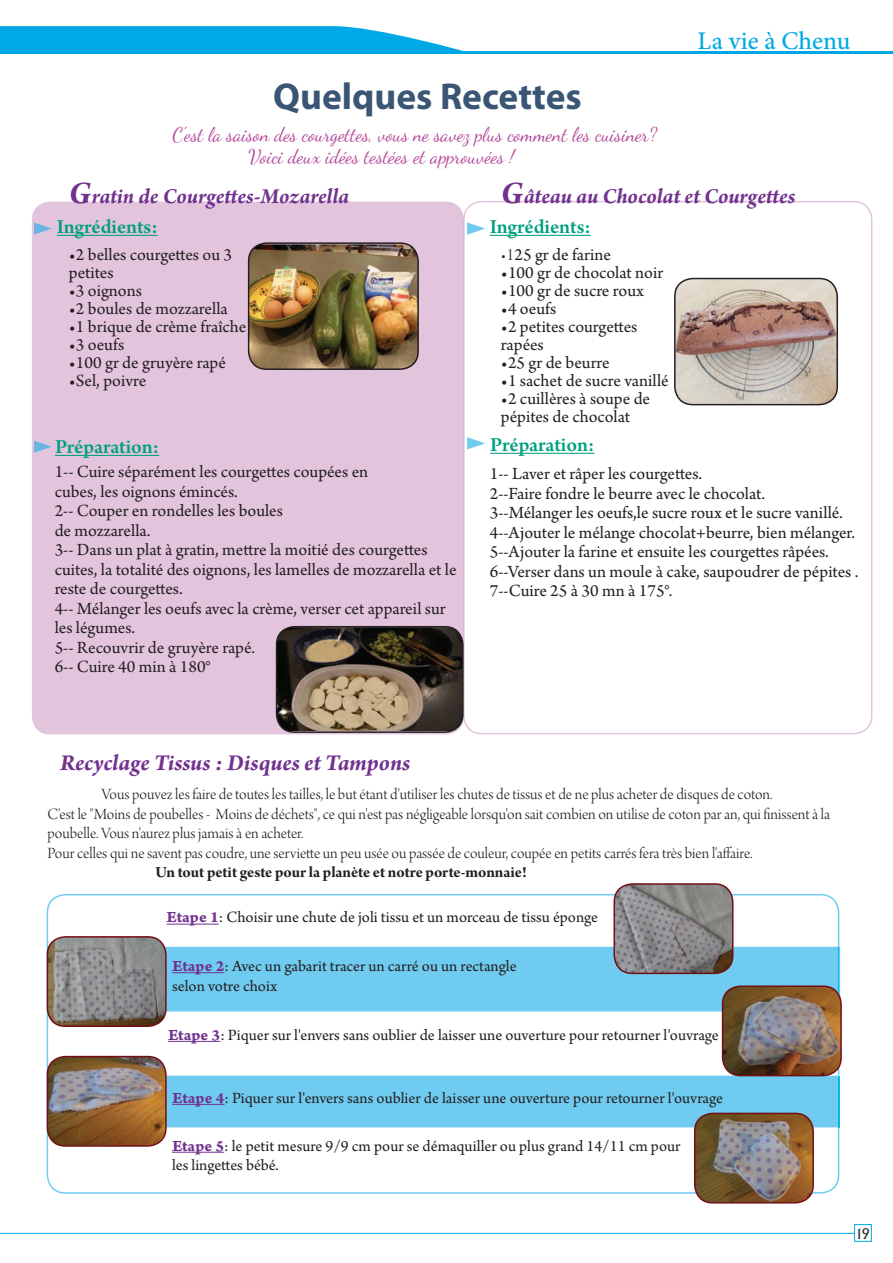
<style>
.page{position:relative;width:893px;height:1263px;background:#fff}
.page>*{position:absolute;margin:0;border:0;box-sizing:border-box;transform-origin:0 0}
.t1{font:700 37.5px "Myriad Pro";color:#3b5675}
.t2{font:500 25.5px "Minion Pro";color:#00a9e5}
.t3{font:italic 700 24px "Arno Pro";color:#71328f}
.t4{font:italic 700 22.5px "Arno Pro";letter-spacing:-.005em;color:#71328f}
.t5{font:600 21px "Arno Pro";letter-spacing:-.005em;color:#00a07f}
.t6{font:19.5px/22.5px "Dancing Script";color:#b3479a}
.t7{font:18px/19.5px "Arno Pro";color:#231f20}
.t8{font:16.5px/19.5px "Arno Pro Light Display";color:#231f20}
.t9{font:16.5px/19.8px "Arno Pro";color:#231f20}
.t10{font:16.5px "Arno Pro Bold Subhead";letter-spacing:-.005em;color:#231f20}
.t11{font:15px "Adelon Serial";color:#231f20}
.s1{font-size:33px}
.s2{font-family:"Arno Pro Light Display"}
.s3{font-family:"Arno Pro Bold Caption";color:#71328f}
</style>
<div class="page">
<svg style="left:47px;top:894px;width:792px;height:300px"></svg>
<div style="left:166px;top:947px;width:673px;height:64px;background:#70cbf0"></div>
<div style="left:167px;top:1075px;width:671px;height:52px;background:#70cbf0"></div>
<hr style="left:838px;top:1075px;width:1px;height:52px;background:#07b8ea">
<svg style="left:0;top:26px;width:472px;height:26px;background:#21b4e8"></svg>
<hr style="left:0;top:52px;width:893px;height:2px;background:#00a9e5">
<div style="left:32px;top:202px;width:431px;height:532px;background:#e3c4dd"></div>
<svg style="left:463px;top:201px;width:409px;height:533px"></svg>
<img style="left:277px;top:627px;width:186px;height:104px">
<div style="left:276px;top:626px;width:188px;height:107px;border:2px solid #231f20;border-radius:18px"></div>
<hr style="left:167px;top:924px;width:52px;height:1px;background:#71328f">
<hr style="left:172px;top:972px;width:52px;height:1px;background:#71328f">
<hr style="left:172px;top:1104px;width:52px;height:1px;background:#71328f">
<hr style="left:172px;top:1152px;width:52px;height:1px;background:#71328f">
<img style="left:614px;top:884px;width:119px;height:89px">
<div style="left:613px;top:883px;width:120px;height:91px;border:2px solid #720f16;border-radius:18px"></div>
<img style="left:723px;top:986px;width:118px;height:89px">
<div style="left:722px;top:985px;width:120px;height:91px;border:2px solid #720f16;border-radius:18px"></div>
<img style="left:47px;top:1056px;width:119px;height:90px">
<div style="left:47px;top:1056px;width:120px;height:91px;border:2px solid #720f16;border-radius:18px"></div>
<img style="left:695px;top:1113px;width:118px;height:90px">
<div style="left:694px;top:1113px;width:120px;height:90px;border:2px solid #720f16;border-radius:18px"></div>
<hr style="left:168px;top:1041px;width:52px;height:1px;background:#71328f">
<img style="left:47px;top:937px;width:119px;height:89px">
<div style="left:47px;top:936px;width:120px;height:91px;border:2px solid #720f16;border-radius:18px"></div>
<hr style="left:0;top:1233px;width:854px;height:1px;background:#00a9e5">
<div style="left:854px;top:1224px;width:18px;height:18px;border:1px solid #00a9e5"></div>
<hr style="left:57px;top:235px;width:101px;height:1px;background:#00a07f">
<hr style="left:490px;top:235px;width:101px;height:1px;background:#00a07f">
<hr style="left:55px;top:455px;width:104px;height:1px;background:#00a07f">
<hr style="left:490px;top:453px;width:104px;height:1px;background:#00a07f">
<img style="left:249px;top:244px;width:169px;height:125px">
<div style="left:248px;top:242px;width:171px;height:128px;border:2px solid #231f20;border-radius:18px"></div>
<img style="left:675px;top:279px;width:162px;height:125px">
<div style="left:674px;top:278px;width:164px;height:127px;border:2px solid #231f20;border-radius:18px"></div>
<svg style="left:34px;top:441px;width:18px;height:12px"></svg>
<svg style="left:34px;top:222px;width:18px;height:13px"></svg>
<svg style="left:463px;top:216px;width:22px;height:504px"></svg>
<h1 class="t1" style="left:273px;top:72px;width:310px">Quelques Recettes</h1>
<p class="t6" style="left:248px;top:121px;width:410px;text-indent:-76px">C'est la saison des courgettes, vous ne savez plus comment les cuisiner?<br>Voici deux idées testées et approuvées !</p>
<h2 class="t2" style="left:698px;top:24px;width:154px">La vie à Chenu</h2>
<p class="t4" style="left:69px;top:183px;width:282px"><span class="s1">G</span>ratin de Courgettes-Mozarella</p>
<p class="t7" style="left:69px;top:247px;width:165px;line-height:18px">•2 belles courgettes ou 3 petites</p>
<p class="t7" style="left:69px;top:282px;width:75px">•3 oignons</p>
<p class="t7" style="left:69px;top:300px;width:160px">•2 boules de mozzarella</p>
<p class="t7" style="left:69px;top:318px;width:179px">•1 brique de crème fraîche</p>
<p class="t7" style="left:69px;top:336px;width:57px">•3 oeufs</p>
<p class="t7" style="left:69px;top:354px;width:159px">•100 gr de gruyère rapé</p>
<p class="t7" style="left:69px;top:372px;width:79px">•Sel, poivre</p>
<p class="t4" style="left:501px;top:183px;width:296px"><span class="s1">G</span>âteau au Chocolat et Courgettes</p>
<p class="t7" style="left:501px;top:246px;width:111px"><span class="s2">•1</span>25 gr de farine</p>
<p class="t7" style="left:501px;top:264px;width:164px">•100 gr de chocolat noir</p>
<p class="t7" style="left:501px;top:282px;width:144px">•100 gr de sucre roux</p>
<p class="t7" style="left:501px;top:300px;width:57px">•4 oeufs</p>
<p class="t7" style="left:501px;top:319px;width:138px;line-height:18px">•2 petites courgettes rapées</p>
<p class="t7" style="left:501px;top:354px;width:110px">•25 gr de beurre</p>
<p class="t7" style="left:501px;top:372px;width:169px">•1 sachet de sucre vanillé</p>
<p class="t7" style="left:501px;top:391px;width:151px;line-height:18px">•2 cuillères à soupe de pépites de chocolat</p>
<p class="t5" style="left:57px;top:215px;width:102px">Ingrédients:</p>
<p class="t5" style="left:490px;top:215px;width:102px">Ingrédients:</p>
<p class="t5" style="left:55px;top:435px;width:106px">Préparation:</p>
<p class="t5" style="left:490px;top:433px;width:106px">Préparation:</p>
<p class="t7" style="left:55px;top:463px;width:403px">1-- Cuire séparément les courgettes coupées en<br>cubes, les oignons émincés.<br>2-- Couper en rondelles les boules<br>de mozzarella.<br>3-- Dans un plat à gratin, mettre la moitié des courgettes cuites, la totalité des oignons, les lamelles de mozzarella et le reste de courgettes.<br>4-- Mélanger les oeufs avec la crème, verser cet appareil sur les légumes.<br>5-- Recouvrir de gruyère rapé.<br>6-- Cuire 40 min à 180°</p>
<p class="t7" style="left:490px;top:465px;width:370px">1-- Laver et râper les courgettes.<br>2--Faire fondre le beurre avec le chocolat.<br>3--Mélanger les oeufs,le sucre roux et le sucre vanillé.<br>4--Ajouter le mélange chocolat+beurre, bien mélanger.<br>5--Ajouter la farine et ensuite les courgettes râpées.<br>6--Verser dans un moule à cake, saupoudrer de pépites .<br>7--Cuire 25 à 30 mn à 175°.</p>
<h3 class="t3" style="left:60px;top:748px;width:352px">Recyclage Tissus : Disques et Tampons</h3>
<p class="t8" style="left:47px;top:786px;width:784px;text-indent:54px">Vous pouvez les faire de toutes les tailles, le but étant d'utiliser les chutes de tissus et de ne plus acheter de disques de coton.<br>C'est le "Moins de poubelles - Moins de déchets", ce qui n'est pas négligeable lorsqu'on sait combien on utilise de coton par an, qui finissent à la poubelle. Vous n'aurez plus jamais à en acheter.<br>Pour celles qui ne savent pas coudre, une serviette un peu usée ou passée de couleur, coupée en petits carrés fera très bien l'affaire.</p>
<p class="t10" style="left:155px;top:863px;width:373px">Un tout petit geste pour la planète et notre porte-monnaie!</p>
<p class="t9" style="left:167px;top:908px;width:433px"><span class="s3">Etape 1</span>: Choisir une chute de joli tissu et un morceau de tissu éponge</p>
<p class="t9" style="left:172px;top:957px;width:346px"><span class="s3">Etape 2</span>: Avec un gabarit tracer un carré ou un rectangle selon votre choix</p>
<p class="t9" style="left:168px;top:1026px;width:552px"><span class="s3">Etape 3</span>: Piquer sur l'envers sans oublier de laisser une ouverture pour retourner l'ouvrage</p>
<p class="t9" style="left:172px;top:1089px;width:552px"><span class="s3">Etape 4</span>: Piquer sur l'envers sans oublier de laisser une ouverture pour retourner l'ouvrage</p>
<p class="t9" style="left:172px;top:1136px;width:510px"><span class="s3">Etape 5</span>: le petit mesure 9/9 cm pour se démaquiller ou plus grand 14/11 cm pour les lingettes bébé.</p>
<p class="t11" style="left:855px;top:1223px;width:17px">19</p>
</div>
